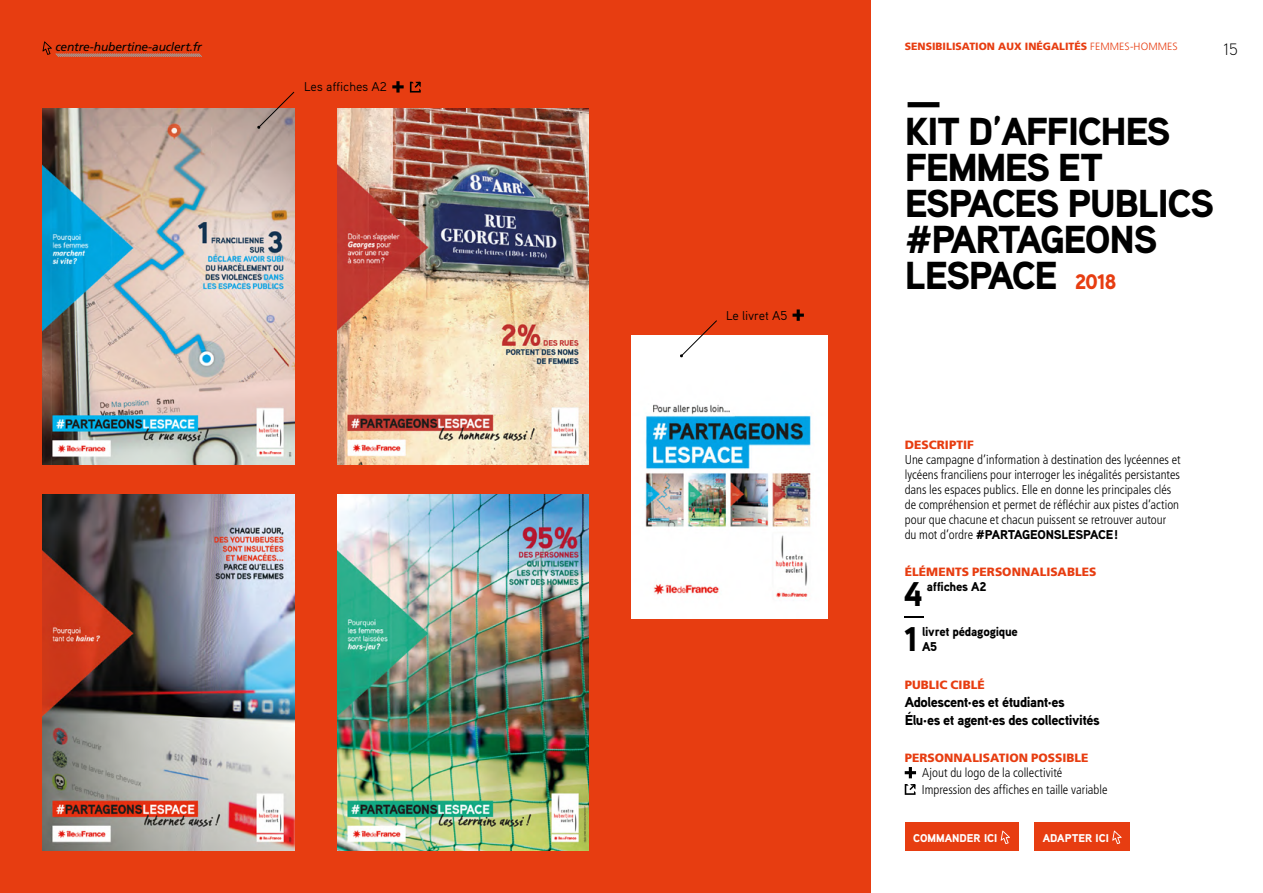
<style>
.page{position:relative;width:1263px;height:893px;background:#fff}
.page>*{position:absolute;margin:0;border:0;box-sizing:border-box;transform-origin:0 0}
.t1{font:900 49.5px "Aaux Pro OT";color:#000}
.t2{font:900 39px/36px "Aaux Pro OT";letter-spacing:-.035em;color:#000}
.t3{font:900 34.2px "Aaux Pro OT";color:#000}
.t4{font:300 16.5px "Aaux Pro OT";color:#000}
.t5{font:900 14.25px/18px "Aaux Pro OT";letter-spacing:-.03em;color:#000}
.t6{font:300 condensed 12.75px/15px "Frutiger LT Std";color:#000}
.t7{font:900 12.75px/15px "Aaux Pro OT";letter-spacing:-.02em;color:#000}
.t8{font:12.75px "Aaux Pro OT";letter-spacing:-.01em;color:#000}
.t9{font:900 12px "Frutiger LT Std";letter-spacing:.005em;color:#e73d11}
.t10{font:italic 12px "Frutiger LT Std";letter-spacing:-.015em;color:#000}
.t11{font:900 11.25px "Aaux Pro OT";color:#fff}
.t12{font:900 10.5px "Frutiger LT Std";color:#e73d11}
.s1{font-weight:300}
.s2{font-size:21px;color:#e73d11}
.s3{font-family:"Frutiger LT Std";font-weight:300;font-stretch:condensed}
</style>
<div class="page">
<div style="left:0;top:0;width:870px;height:893px;background:#e73d11"></div>
<svg style="left:905px;top:617px;width:19px;height:1px"></svg>
<svg style="left:905px;top:767px;width:12px;height:28px"></svg>
<div style="left:1034px;top:822px;width:96px;height:28px;background:#e73d11"></div>
<svg style="left:1112px;top:831px;width:10px;height:13px"></svg>
<img style="left:43px;top:109px;width:251px;height:356px">
<img style="left:337px;top:495px;width:252px;height:355px">
<img style="left:337px;top:109px;width:252px;height:356px">
<img style="left:43px;top:495px;width:251px;height:355px">
<svg style="left:392px;top:81px;width:12px;height:12px"></svg>
<svg style="left:410px;top:81px;width:11px;height:12px"></svg>
<svg style="left:257px;top:91px;width:38px;height:38px"></svg>
<img style="left:631px;top:335px;width:196px;height:283px">
<svg style="left:792px;top:309px;width:12px;height:12px"></svg>
<svg style="left:680px;top:320px;width:38px;height:37px"></svg>
<svg style="left:42px;top:41px;width:160px;height:16px"></svg>
<div style="left:905px;top:822px;width:113px;height:28px;background:#e73d11"></div>
<svg style="left:1001px;top:831px;width:9px;height:13px"></svg>
<p class="t10" style="left:56px;top:40px;width:148px">centre-hubertine-auclert.fr</p>
<p class="t8" style="left:304px;top:79px;width:84px">Les affiches A2</p>
<p class="t8" style="left:726px;top:307px;width:63px">Le livret A5</p>
<p class="t12" style="left:905px;top:40px;width:275px">SENSIBILISATION AUX INÉGALITÉS <span class="s1">FEMMES-HOMMES</span></p>
<p class="t4" style="left:1224px;top:39px;width:16px">15</p>
<h1 class="t1" style="left:905px;top:68px;width:39px">—</h1>
<h2 class="t2" style="left:905px;top:112px;width:311px">KIT D’AFFICHES<br>FEMMES ET<br>ESPACES PUBLICS #PARTAGEONS<br>LESPACE <span class="s2">2018</span></h2>
<p class="t9" style="left:905px;top:437px;width:71px">DESCRIPTIF</p>
<p class="t6" style="left:905px;top:452px;width:278px">Une campagne d’information à destination des lycéennes et lycéens franciliens pour interroger les inégalités persistantes dans les espaces publics. Elle en donne les principales clés de compréhension et permet de réfléchir aux pistes d’action pour que chacune et chacun puissent se retrouver autour</p>
<p class="t7" style="left:905px;top:526px;width:215px"><span class="s3">du mot d’ordre</span> #PARTAGEONSLESPACE!</p>
<p class="t9" style="left:905px;top:565px;width:193px">ÉLÉMENTS PERSONNALISABLES</p>
<h3 class="t3" style="left:904px;top:572px;width:21px">4</h3>
<p class="t7" style="left:927px;top:579px;width:61px">affiches A2</p>
<h3 class="t3" style="left:904px;top:617px;width:16px">1</h3>
<p class="t7" style="left:922px;top:624px;width:97px">livret pédagogique<br>A5</p>
<p class="t9" style="left:905px;top:677px;width:82px">PUBLIC CIBLÉ</p>
<p class="t5" style="left:905px;top:692px;width:197px">Adolescent·es et étudiant·es<br>Élu·es et agent·es des collectivités</p>
<p class="t9" style="left:905px;top:751px;width:185px">PERSONNALISATION POSSIBLE</p>
<p class="t6" style="left:922px;top:765px;width:187px;line-height:16.5px">Ajout du logo de la collectivité<br>Impression des affiches en taille variable</p>
<p class="t11" style="left:1043px;top:831px;width:68px">ADAPTER ICI</p>
<p class="t11" style="left:913px;top:831px;width:86px">COMMANDER ICI</p>
</div>
